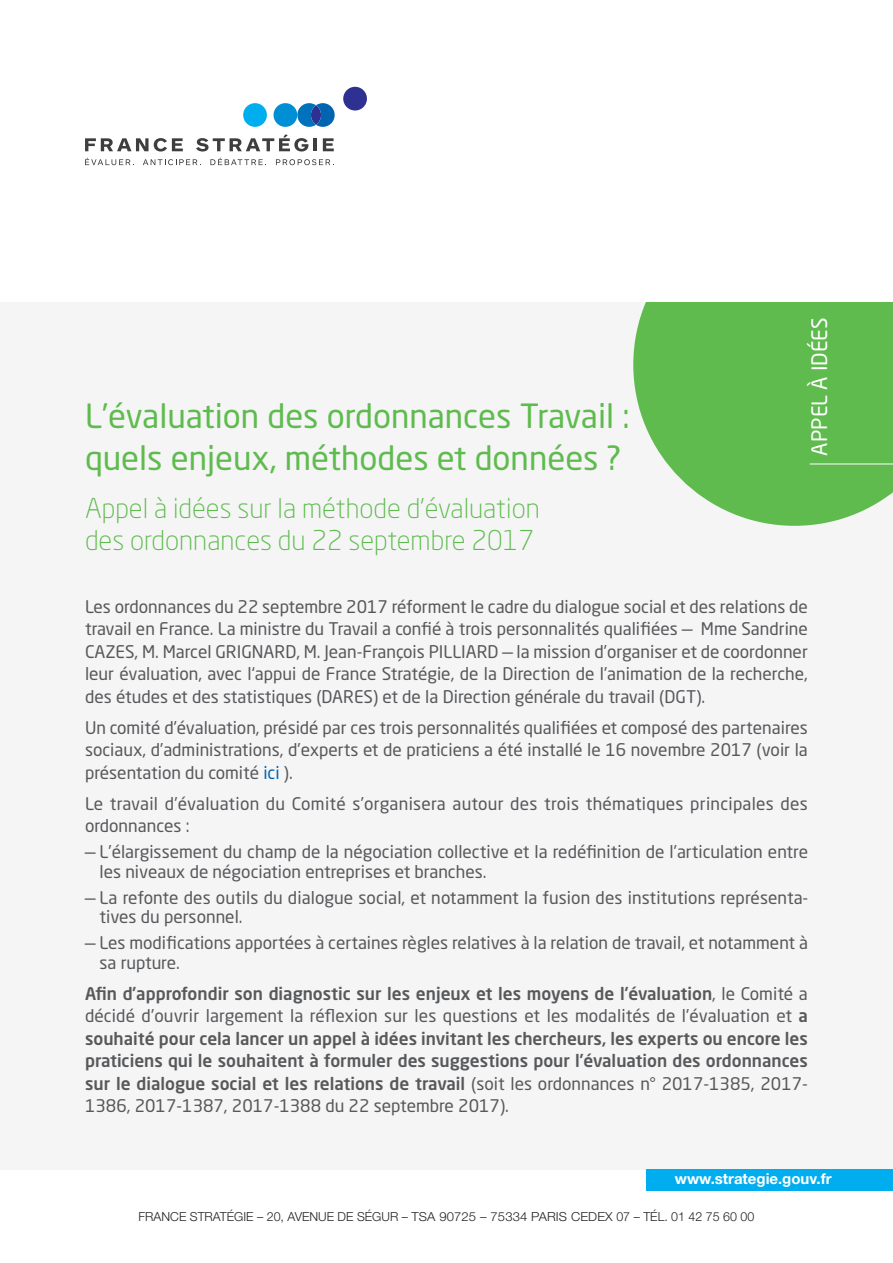
<style>
.page{position:relative;width:893px;height:1263px;background:#fff}
.page>*{position:absolute;margin:0;border:0;box-sizing:border-box;transform-origin:0 0}
.t1{font:33px/42px "Neo Sans Pro";color:#5fbb4e}
.t2{font:300 27px/31.5px "Neo Sans Pro";color:#5fbb4e}
.t3{font:21px "Neo Sans Pro";color:#fff}
.t4{font:17.25px/22.5px "Neo Sans Pro";color:#57585a}
.t5{font:500 17.25px/22.5px "Neo Sans Pro";color:#57585a;text-align:justify}
.t6{font:700 15px "Helvetica Neue LT Com";color:#fff}
.t7{font:300 12.45px "Helvetica Neue LT Com";color:#231f20}
.s1{color:#0164b1}
.s2{font-weight:400}
</style>
<div class="page">
<div style="left:0;top:302px;width:893px;height:868px;background:#f5f5f6"></div>
<svg style="left:633px;top:302px;width:260px;height:224px;background:#71c262"></svg>
<div style="left:646px;top:1170px;width:247px;height:21px;background:#00aeef"></div>
<svg style="left:297px;top:103px;width:38px;height:24px"></svg>
<div style="left:274px;top:103px;width:23px;height:24px;background:#008fd5;border-radius:50%"></div>
<div style="left:243px;top:103px;width:24px;height:24px;background:#00aeef;border-radius:50%"></div>
<div style="left:343px;top:87px;width:24px;height:24px;background:#2e3092;border-radius:50%"></div>
<svg style="left:85px;top:138px;width:98px;height:14px"></svg>
<svg style="left:196px;top:134px;width:112px;height:18px"></svg>
<svg style="left:314px;top:138px;width:3px;height:13px"></svg>
<svg style="left:323px;top:138px;width:11px;height:13px"></svg>
<svg style="left:85px;top:158px;width:49px;height:7px"></svg>
<svg style="left:143px;top:159px;width:58px;height:6px"></svg>
<svg style="left:210px;top:158px;width:56px;height:7px"></svg>
<svg style="left:276px;top:159px;width:58px;height:6px"></svg>
<hr style="left:810px;top:464px;width:83px;height:1px;background:#fff">
<h1 class="t1" style="left:85px;top:397px;width:546px">l’évaluation des ordonnances Travail : quels enjeux, méthodes et données ?</h1>
<h2 class="t2" style="left:85px;top:495px;width:456px">Appel à idées sur la méthode d’évaluation des ordonnances du 22 septembre 2017</h2>
<p class="t3" style="left:811px;top:456px;width:139px;rotate:-90deg">appel à idées</p>
<p class="t4" style="left:85px;top:597px;width:724px;text-align:justify">les ordonnances du 22 septembre 2017 réforment le cadre du dialogue social et des relations de travail en France. la ministre du Travail a confié à trois personnalités qualifiées — Mme sandrine CaZes, M. Marcel GRiGNaRd, M. Jean-François pilliaRd — la mission d’organiser et de coordonner leur évaluation, avec l‘appui de France stratégie, de la direction de l’animation de la recherche, des études et des statistiques (daRes) et de la direction générale du travail (dGT).</p>
<p class="t4" style="left:85px;top:718px;width:724px;text-align:justify">Un comité d’évaluation, présidé par ces trois personnalités qualifiées et composé des partenaires sociaux, d’administrations, d’experts et de praticiens a été installé le 16 novembre 2017 (voir la présentation du comité <span class="s1">ici</span> ).</p>
<p class="t4" style="left:85px;top:794px;width:724px">le travail d’évaluation du Comité s’organisera autour des trois thématiques principales des ordonnances :</p>
<p class="t4" style="left:99px;top:844px;width:710px;line-height:19.5px;text-indent:-14px">— l’élargissement du champ de la négociation collective et la redéfinition de l’articulation entre les niveaux de négociation entreprises et branches.</p>
<p class="t4" style="left:99px;top:889px;width:710px;line-height:19.5px;text-indent:-14px">— la refonte des outils du dialogue social, et notamment la fusion des institutions représenta&shy;tives du personnel.</p>
<p class="t4" style="left:99px;top:934px;width:710px;line-height:19.5px;text-indent:-14px">— les modifications apportées à certaines règles relatives à la relation de travail, et notamment à sa rupture.</p>
<p class="t5" style="left:85px;top:983px;width:724px">Afin d’approfondir son diagnostic sur les enjeux et les moyens de l’évaluation<span class="s2">, le Comité a décidé d’ouvrir largement la réflexion sur les questions et les modalités de l’évaluation et</span> a souhaité pour cela lancer un appel à idées invitant les chercheurs, les experts ou encore les praticiens qui le souhaitent à formuler des suggestions pour l’évaluation des ordonnances sur le dialogue social et les relations de travail <span class="s2">(soit les ordonnances n° 2017-1385, 2017- 1386, 2017-1387, 2017-1388 du 22 septembre 2017).</span></p>
<p class="t6" style="left:675px;top:1169px;width:158px">www.strategie.gouv.fr</p>
<p class="t7" style="left:139px;top:1209px;width:617px">FRANCE STRATÉGIE – 20, AVENUE DE SÉGUR – TSA 90725 – 75334 PARIS CEDEX 07 – TÉL. 01 42 75 60 00</p>
</div>
